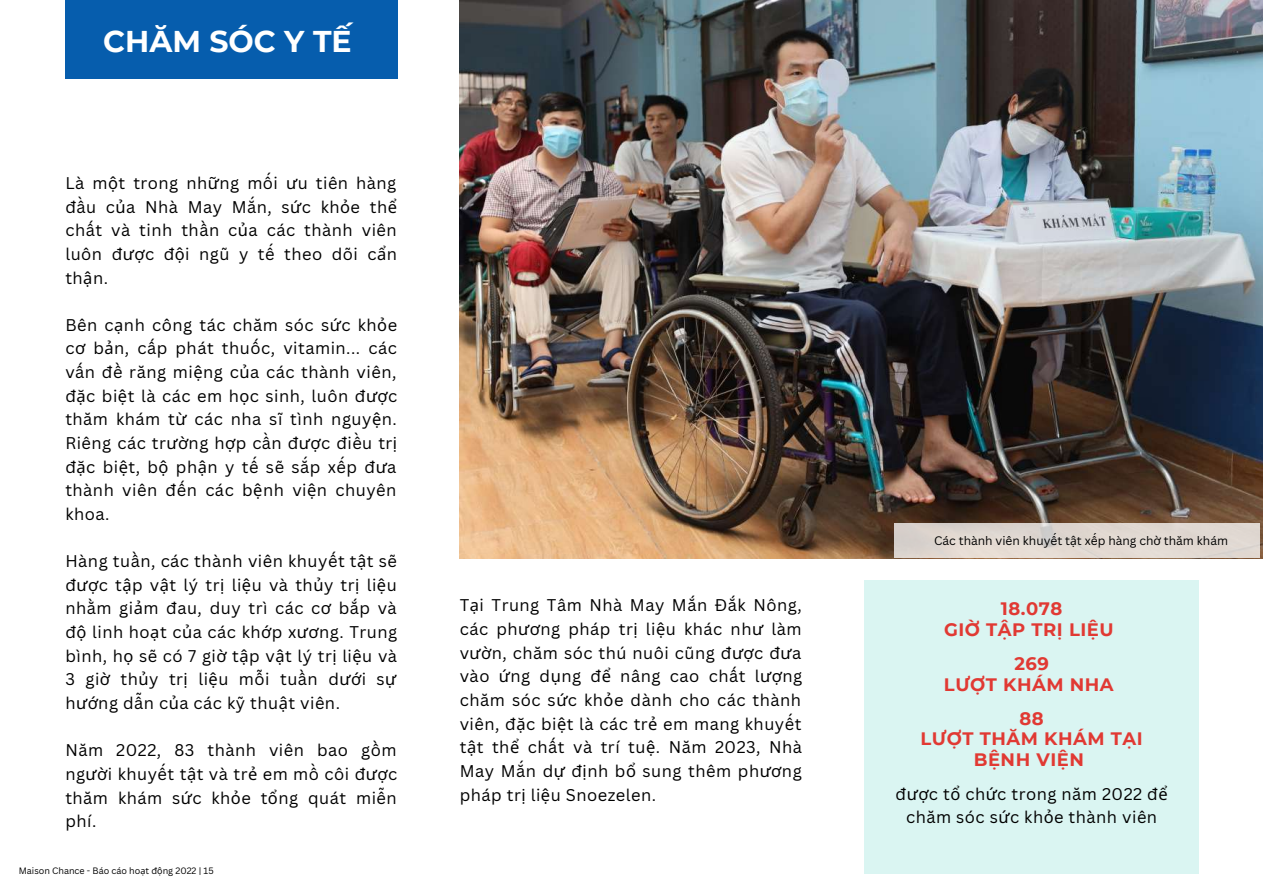
<style>
.page{position:relative;width:1263px;height:894px;background:#fff}
.page>*{position:absolute;margin:0;border:0;box-sizing:border-box;transform-origin:0 0}
.t1{font:700 30px "Montserrat";color:#fff}
.t2{font:700 18px/20.2px "Montserrat";letter-spacing:.03em;color:#e13933;text-align:center}
.t3{font:16.5px/23.5px "Canva Sans";letter-spacing:.03em;color:#000;text-align:justify}
.t4{font:12px "Canva Sans";color:#000}
.t5{font:9px "Canva Sans";color:#000}
.s1{font-family:"Noto Sans"}
</style>
<div class="page">
<div style="left:65px;top:0;width:333px;height:79px;background:#065dad"></div>
<img style="left:460px;top:0;width:803px;height:558px">
<div style="left:865px;top:580px;width:334px;height:293px;background:#daf5f2"></div>
<div style="left:894px;top:524px;width:366px;height:34px;background:#e0d8d1"></div>
<h1 class="t1" style="left:103px;top:23px;width:250px">CHĂM SÓC Y TẾ</h1>
<p class="t3" style="left:65px;top:171px;width:333px">Là m<span class="s1">ộ</span>t trong nh<span class="s1">ữ</span>ng mối <span class="s1">ư</span>u tiên hàng đầu c<span class="s1">ủ</span>a Nhà May Mắn, s<span class="s1">ứ</span>c kh<span class="s1">ỏ</span>e th<span class="s1">ể </span>chất và tinh thần c<span class="s1">ủ</span>a các thành viên luôn đ<span class="s1">ượ</span>c đ<span class="s1">ộ</span>i ngũ y tế theo dõi c<span class="s1">ẩ</span>n th<span class="s1">ậ</span>n.</p>
<p class="t3" style="left:65px;top:312px;width:334px">Bên c<span class="s1">ạ</span>nh công tác chăm sóc s<span class="s1">ứ</span>c kh<span class="s1">ỏ</span>e c<span class="s1">ơ</span> b<span class="s1">ả</span>n, cấp phát thuốc, vitamin... các vấn đề răng mi<span class="s1">ệ</span>ng c<span class="s1">ủ</span>a các thành viên, đ<span class="s1">ặ</span>c bi<span class="s1">ệ</span>t là các em h<span class="s1">ọ</span>c sinh, luôn đ<span class="s1">ượ</span>c thăm khám t<span class="s1">ừ</span> các nha sĩ tình nguy<span class="s1">ệ</span>n.<br>Riêng các tr<span class="s1">ườ</span>ng h<span class="s1">ợ</span>p cần đ<span class="s1">ượ</span>c điều tr<span class="s1">ị </span>đ<span class="s1">ặ</span>c bi<span class="s1">ệ</span>t, b<span class="s1">ộ</span> ph<span class="s1">ậ</span>n y tế sẽ sắp xếp đ<span class="s1">ư</span>a thành viên đến các b<span class="s1">ệ</span>nh vi<span class="s1">ệ</span>n chuyên khoa.</p>
<p class="t3" style="left:65px;top:549px;width:333px">Hàng tuần, các thành viên khuyết t<span class="s1">ậ</span>t sẽ đ<span class="s1">ượ</span>c t<span class="s1">ậ</span>p v<span class="s1">ậ</span>t lý tr<span class="s1">ị</span> li<span class="s1">ệ</span>u và th<span class="s1">ủ</span>y tr<span class="s1">ị</span> li<span class="s1">ệ</span>u nhằm gi<span class="s1">ả</span>m đau, duy trì các c<span class="s1">ơ</span> bắp và đ<span class="s1">ộ</span> linh ho<span class="s1">ạ</span>t c<span class="s1">ủ</span>a các kh<span class="s1">ớ</span>p x<span class="s1">ươ</span>ng. Trung bình, h<span class="s1">ọ</span> sẽ có 7 gi<span class="s1">ờ</span> t<span class="s1">ậ</span>p v<span class="s1">ậ</span>t lý tr<span class="s1">ị</span> li<span class="s1">ệ</span>u và 3 gi<span class="s1">ờ</span> th<span class="s1">ủ</span>y tr<span class="s1">ị</span> li<span class="s1">ệ</span>u mỗi tuần d<span class="s1">ướ</span>i s<span class="s1">ự </span>h<span class="s1">ướ</span>ng dẫn c<span class="s1">ủ</span>a các kỹ thu<span class="s1">ậ</span>t viên.</p>
<p class="t3" style="left:65px;top:737px;width:333px">Năm 2022, 83 thành viên bao gồm ng<span class="s1">ườ</span>i khuyết t<span class="s1">ậ</span>t và tr<span class="s1">ẻ</span> em mồ côi đ<span class="s1">ượ</span>c thăm khám s<span class="s1">ứ</span>c kh<span class="s1">ỏ</span>e t<span class="s1">ổ</span>ng quát miễn phí.</p>
<p class="t5" style="left:19px;top:864px;width:196px">Maison Chance - Báo cáo ho<span class="s1">ạ</span>t đ<span class="s1">ộ</span>ng 2022 | 15</p>
<p class="t3" style="left:460px;top:593px;width:344px">T<span class="s1">ạ</span>i Trung Tâm Nhà May Mắn Đắk Nông, các ph<span class="s1">ươ</span>ng pháp tr<span class="s1">ị</span> li<span class="s1">ệ</span>u khác nh<span class="s1">ư</span> làm v<span class="s1">ườ</span>n, chăm sóc thú nuôi cũng đ<span class="s1">ượ</span>c đ<span class="s1">ư</span>a vào <span class="s1">ứ</span>ng d<span class="s1">ụ</span>ng đ<span class="s1">ể</span> nâng cao chất l<span class="s1">ượ</span>ng chăm sóc s<span class="s1">ứ</span>c kh<span class="s1">ỏ</span>e dành cho các thành viên, đ<span class="s1">ặ</span>c bi<span class="s1">ệ</span>t là các tr<span class="s1">ẻ</span> em mang khuyết t<span class="s1">ậ</span>t th<span class="s1">ể</span> chất và trí tu<span class="s1">ệ</span>. Năm 2023, Nhà May Mắn d<span class="s1">ự</span> đ<span class="s1">ị</span>nh b<span class="s1">ổ</span> sung thêm ph<span class="s1">ươ</span>ng pháp tr<span class="s1">ị</span> li<span class="s1">ệ</span>u Snoezelen.</p>
<p class="t4" style="left:934px;top:532px;width:295px">Các thành viên khuyết t<span class="s1">ậ</span>t xếp hàng ch<span class="s1">ờ</span> thăm khám</p>
<p class="t2" style="left:944px;top:598px;width:171px">18.078<br>GIỜ TẬP TRỊ LIỆU</p>
<p class="t2" style="left:944px;top:653px;width:171px">269<br>LƯỢT KHÁM NHA</p>
<p class="t2" style="left:921px;top:708px;width:224px">88<br>LƯỢT THĂM KHÁM TẠI<br>BỆNH VIỆN</p>
<p class="t3" style="left:896px;top:781px;width:274px;text-align:center">đ<span class="s1">ượ</span>c t<span class="s1">ổ</span> ch<span class="s1">ứ</span>c trong năm 2022 đ<span class="s1">ể </span>chăm sóc s<span class="s1">ứ</span>c kh<span class="s1">ỏ</span>e thành viên</p>
</div>
